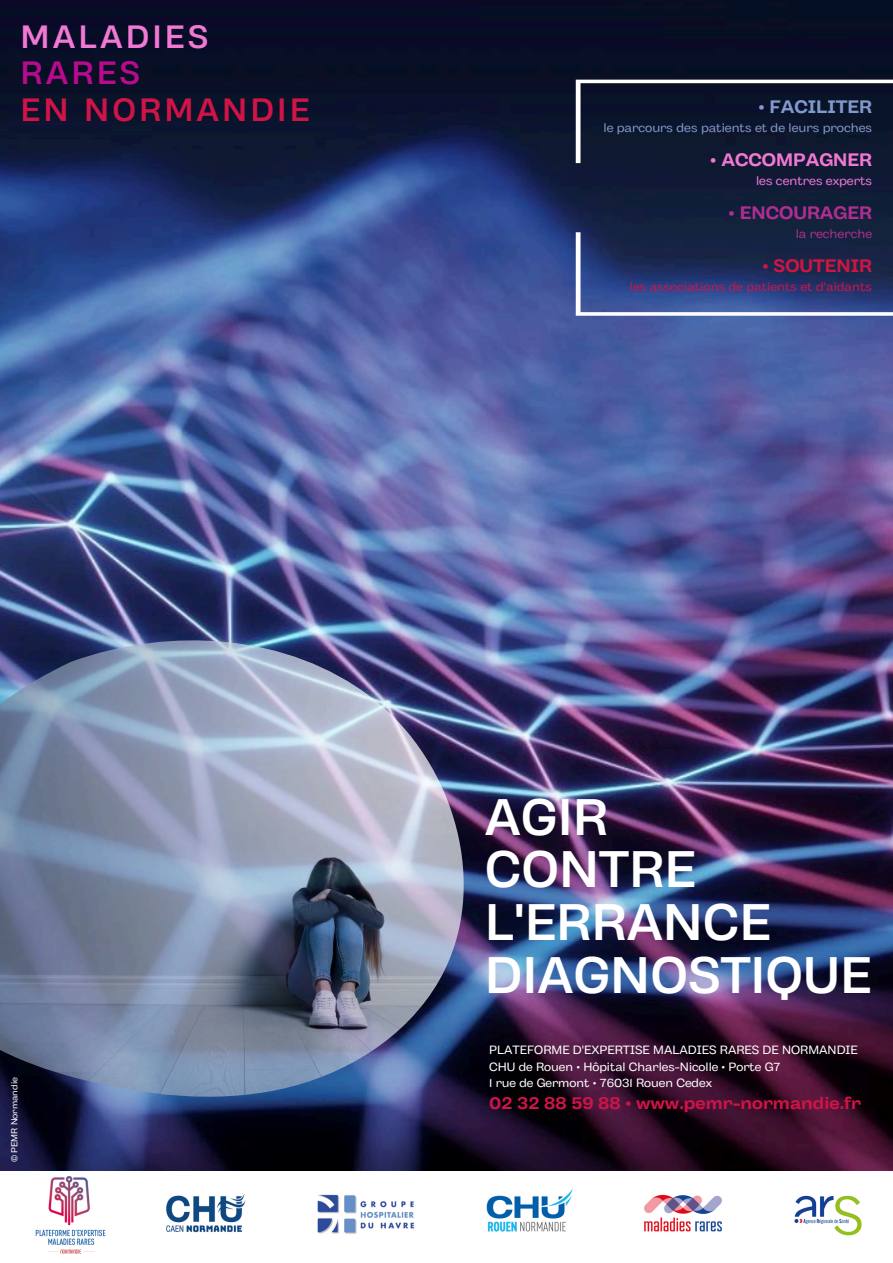
<style>
.page{position:relative;width:893px;height:1263px;background:#fff}
.page>*{position:absolute;margin:0;border:0;box-sizing:border-box;transform-origin:0 0}
.t1{font:48.3px/52.9px "Heading Now 74";color:#fff}
.t2{font:30.38px/36px "Heading Now 74";letter-spacing:.1em;color:#cf1447}
.t3{font:700 18px "Body Grotesque Fit";color:#f178d3}
.t4{font:700 18px "Body Grotesque Fit";color:#af2e90}
.t5{font:700 18px "Body Grotesque Fit";color:#8299cc}
.t6{font:700 18px "Body Grotesque Fit";color:#cf1447}
.t7{font:700 17.25px "Body Grotesque Fit";color:#cf1447}
.t8{font:12.38px "Body Grotesque Fit";color:#8299cc}
.t9{font:12.38px "Body Grotesque Fit";color:#cf1447}
.t10{font:12.38px "Body Grotesque Fit";color:#f178d3}
.t11{font:12.38px "Body Grotesque Fit";color:#af2e90}
.t12{font:12px/16.4px "Body Grotesque Fit";color:#fff}
.t13{font:8.85px "Body Grotesque Fit";color:#fff}
.s1{color:#f178d3}
.s2{color:#b80a8e}
</style>
<div class="page">
<img style="left:0;top:0;width:893px;height:1082px">
<img style="left:0;top:640px;width:464px;height:442px">
<img style="left:0;top:1082px;width:893px;height:89px">
<img style="left:317px;top:1194px;width:98px;height:40px">
<img style="left:486px;top:1188px;width:87px;height:44px">
<img style="left:35px;top:1176px;width:71px;height:78px">
<div style="left:576px;top:80px;width:317px;height:83px;background:#0a142d"></div>
<svg style="left:576px;top:232px;width:317px;height:84px;background:#2e406f"></svg>
<img style="left:166px;top:1194px;width:80px;height:39px">
<img style="left:644px;top:1194px;width:78px;height:38px">
<img style="left:794px;top:1195px;width:68px;height:41px">
<p class="t2" style="left:21px;top:19px;width:290px"><span class="s1">MALADIES<br></span><span class="s2">RARES<br></span>EN NORMANDIE</p>
<h1 class="t5" style="left:758px;top:96px;width:115px">• FACILITER</h1>
<h1 class="t8" style="left:603px;top:120px;width:270px">le parcours des patients et de leurs proches</h1>
<h4 class="t3" style="left:710px;top:149px;width:163px">• ACCOMPAGNER</h4>
<h4 class="t10" style="left:756px;top:173px;width:118px">les centres experts</h4>
<p class="t4" style="left:728px;top:202px;width:145px">• ENCOURAGER</p>
<p class="t11" style="left:795px;top:227px;width:78px">la recherche</p>
<p class="t6" style="left:762px;top:256px;width:111px">• SOUTENIR</p>
<p class="t9" style="left:630px;top:280px;width:244px">les associations de patients et d'aidants</p>
<p class="t13" style="left:9px;top:1162px;width:87px;rotate:-90deg">© PEMR Normandie</p>
<p class="t1" style="left:485px;top:789px;width:388px">AGIR<br>CONTRE<br>L'ERRANCE<br>DIAGNOSTIQUE</p>
<p class="t12" style="left:489px;top:1043px;width:370px">PLATEFORME D'EXPERTISE MALADIES RARES DE NORMANDIE<br>CHU de Rouen • Hôpital Charles-Nicolle • Porte G7<br>1 rue de Germont • 76031 Rouen Cedex</p>
<p class="t7" style="left:489px;top:1093px;width:373px">02 32 88 59 88 • www.pemr-normandie.fr</p>
</div>
